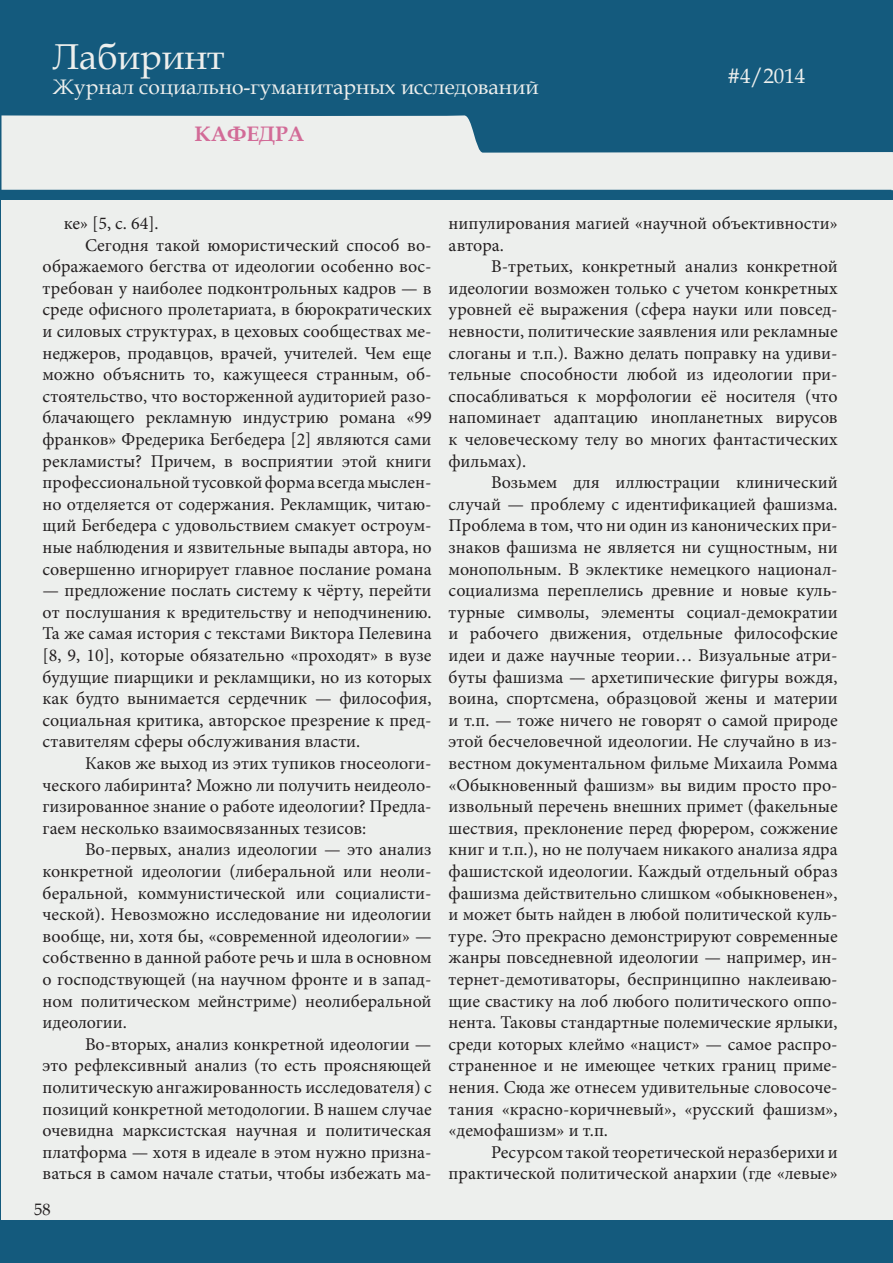
<style>
.page{position:relative;width:893px;height:1263px;background:#fff}
.page>*{position:absolute;margin:0;border:0;box-sizing:border-box;transform-origin:0 0}
.t1{font:36px "Book Antiqua";color:#edefed}
.t2{font:21px "Book Antiqua";color:#edefed}
.t3{font:700 21px "Book Antiqua";color:#d26b97}
.t4{font:18px/21.6px "Minion Pro";color:#231f20;text-align:justify}
.t5{font:16.5px "Book Antiqua";color:#231f20}
</style>
<div class="page">
<div style="left:1px;top:0;width:892px;height:1262px;background:#145a7d"></div>
<div style="left:2px;top:200px;width:891px;height:1020px;background:#edefed"></div>
<svg style="left:2px;top:115px;width:889px;height:75px;fill:#edefed"></svg>
<svg style="left:891px;top:152px;width:2px;height:1111px"></svg>
<h1 class="t1" style="left:53px;top:31px;width:173px">Лабиринт</h1>
<p class="t2" style="left:53px;top:72px;width:487px">Журнал социально-гуманитарных исследований</p>
<p class="t3" style="left:194px;top:120px;width:111px">КАФЕДРА</p>
<p class="t2" style="left:727px;top:61px;width:79px">#4/2014</p>
<p class="t2" style="left:740px;top:61px;width:12px">1</p>
<p class="t4" style="left:64px;top:212px;width:96px">ке» [5, с. 64].</p>
<p class="t4" style="left:85px;top:234px;width:348px">Сегодня такой юмористический способ во-</p>
<p class="t4" style="left:43px;top:256px;width:391px">ображаемого бегства от идеологии особенно вос-</p>
<p class="t4" style="left:43px;top:277px;width:391px">требован у наиболее подконтрольных кадров — в</p>
<p class="t4" style="left:43px;top:299px;width:391px">среде офисного пролетариата, в бюрократических</p>
<p class="t4" style="left:43px;top:320px;width:391px">и силовых структурах, в цеховых сообществах ме-</p>
<p class="t4" style="left:43px;top:342px;width:391px">неджеров, продавцов, врачей, учителей. Чем еще</p>
<p class="t4" style="left:43px;top:364px;width:391px">можно объяснить то, кажущееся странным, об-</p>
<p class="t4" style="left:43px;top:385px;width:391px">стоятельство, что восторженной аудиторией разо-</p>
<p class="t4" style="left:43px;top:407px;width:391px">блачающего рекламную индустрию романа «99</p>
<p class="t4" style="left:43px;top:428px;width:391px">франков» Фредерика Бегбедера [2] являются сами</p>
<p class="t4" style="left:43px;top:450px;width:391px">рекламисты? Причем, в восприятии этой книги</p>
<p class="t4" style="left:43px;top:472px;width:391px">профессиональной тусовкой форма всегда мыслен-</p>
<p class="t4" style="left:43px;top:493px;width:391px">но отделяется от содержания. Рекламщик, читаю-</p>
<p class="t4" style="left:43px;top:515px;width:391px">щий Бегбедера с удовольствием смакует остроум-</p>
<p class="t4" style="left:43px;top:536px;width:391px">ные наблюдения и язвительные выпады автора, но</p>
<p class="t4" style="left:43px;top:558px;width:391px">совершенно игнорирует главное послание романа</p>
<p class="t4" style="left:43px;top:580px;width:391px">— предложение послать систему к чёрту, перейти от послушания к вредительству и неподчинению.<br>Та же самая история с текстами Виктора Пелевина [8, 9, 10], которые обязательно «проходят» в вузе будущие пиарщики и рекламщики, но из которых как будто вынимается сердечник — философия, социальная критика, авторское презрение к пред&shy;ставителям сферы обслуживания власти.</p>
<p class="t4" style="left:43px;top:752px;width:391px;text-indent:43px">Каков же выход из этих тупиков гносеологи&shy;ческого лабиринта? Можно ли получить неидеоло&shy;гизированное знание о работе идеологии? Предла&shy;гаем несколько взаимосвязанных тезисов:</p>
<p class="t4" style="left:43px;top:839px;width:391px;text-indent:43px">Во-первых, анализ идеологии — это анализ конкретной идеологии (либеральной или неоли&shy;беральной, коммунистической или социалисти&shy;ческой). Невозможно исследование ни идеологии вообще, ни, хотя бы, «современной идеологии» — собственно в данной работе речь и шла в основном о господствующей (на научном фронте и в запад&shy;ном политическом мейнстриме) неолиберальной идеологии.</p>
<p class="t4" style="left:43px;top:1033px;width:391px;text-indent:43px">Во-вторых, анализ конкретной идеологии — это рефлексивный анализ (то есть проясняющей политическую ангажированность исследователя) с позиций конкретной методологии. В нашем случае очевидна марксистская научная и политическая платформа — хотя в идеале в этом нужно призна&shy;ваться в самом начале статьи, чтобы избежать ма-</p>
<p class="t5" style="left:34px;top:1198px;width:18px">58</p>
<p class="t4" style="left:449px;top:212px;width:391px">нипулирования магией «научной объективности» автора.</p>
<p class="t4" style="left:449px;top:256px;width:391px;text-indent:43px">В-третьих, конкретный анализ конкретной идеологии возможен только с учетом конкретных уровней её выражения (сфера науки или повсед&shy;невности, политические заявления или рекламные слоганы и т.п.). Важно делать поправку на удиви&shy;тельные способности любой из идеологии при&shy;спосабливаться к морфологии её носителя (что напоминает адаптацию инопланетных вирусов к человеческому телу во многих фантастических фильмах).</p>
<p class="t4" style="left:449px;top:472px;width:391px;text-indent:43px">Возьмем для иллюстрации клинический случай — проблему с идентификацией фашизма.<br>Проблема в том, что ни один из канонических при&shy;знаков фашизма не является ни сущностным, ни монопольным. В эклектике немецкого национал&shy;социализма переплелись древние и новые куль&shy;турные символы, элементы социал-демократии и рабочего движения, отдельные философские идеи и даже научные теории… Визуальные атри&shy;буты фашизма — архетипические фигуры вождя, воина, спортсмена, образцовой жены и материи и т.п. — тоже ничего не говорят о самой природе этой бесчеловечной идеологии. Не случайно в из&shy;вестном документальном фильме Михаила Ромма «Обыкновенный фашизм» вы видим просто про&shy;извольный перечень внешних примет (факельные шествия, преклонение перед фюрером, сожжение книг и т.п.), но не получаем никакого анализа ядра фашистской идеологии. Каждый отдельный образ фашизма действительно слишком «обыкновенен», и может быть найден в любой политической куль&shy;туре. Это прекрасно демонстрируют современные жанры повседневной идеологии — например, ин&shy;тернет-демотиваторы, беспринципно наклеиваю&shy;щие свастику на лоб любого политического оппо&shy;нента. Таковы стандартные полемические ярлыки, среди которых клеймо «нацист» — самое распро&shy;страненное и не имеющее четких границ приме&shy;нения. Сюда же отнесем удивительные словосоче&shy;тания «красно-коричневый», «русский фашизм», «демофашизм» и т.п.</p>
<p class="t4" style="left:449px;top:1141px;width:391px;text-align:right">Ресурсом такой теоретической неразберихи и практической политической анархии (где «левые»</p>
</div>
